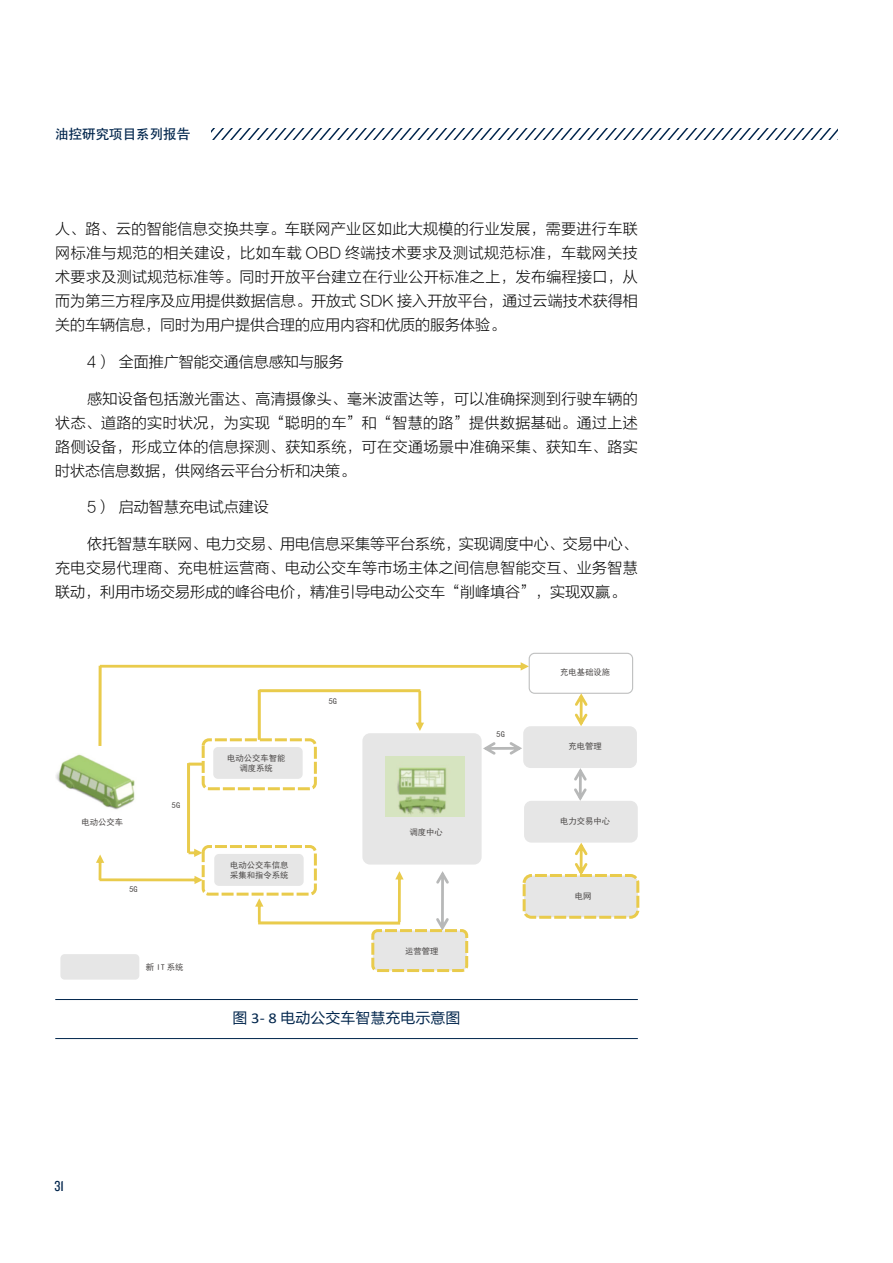
<style>
.page{position:relative;width:893px;height:1263px;background:#fff}
.page>*{position:absolute;margin:0;border:0;box-sizing:border-box;transform-origin:0 0}
.t1{font:15px/24px "FZLTXHJW GB1 0";color:#000;text-align:justify}
.t2{font:15px "FZLTHJW GB1 0";color:#00254c}
.t3{font:15px "Knockout 29 Junior Ltweight";color:#00254c}
.t4{font:13.5px "H Yb 1 gj";color:#00254c}
.t5{font:8.4px "Sim Hei";color:#4c4948}
.t6{font:8.25px/10.1px "Sim Hei";color:#4c4948}
.s1{font-family:"Calibri"}
</style>
<div class="page">
<svg style="left:212px;top:128px;width:625px;height:12px"></svg>
<hr style="left:55px;top:999px;width:583px;height:1px;background:#00254c">
<hr style="left:55px;top:1038px;width:583px;height:1px;background:#00254c">
<div style="left:60px;top:954px;width:79px;height:25px;background:#e6e6e6;border-radius:4px"></div>
<img style="left:56px;top:754px;width:79px;height:56px">
<div style="left:202px;top:845px;width:115px;height:51px;border:3px dashed #e9cb4c;border-radius:6px"></div>
<div style="left:214px;top:854px;width:90px;height:32px;background:#e6e6e6;border-radius:5px"></div>
<div style="left:202px;top:738px;width:115px;height:52px;border:3px dashed #e9cb4c;border-radius:6px"></div>
<div style="left:213px;top:747px;width:90px;height:32px;background:#e6e6e6;border-radius:5px"></div>
<svg style="left:96px;top:849px;width:107px;height:35px"></svg>
<hr style="left:187px;top:763px;width:3px;height:90px;background:#e9cb4c">
<hr style="left:189px;top:763px;width:14px;height:3px;background:#e9cb4c">
<div style="left:362px;top:733px;width:120px;height:131px;background:#e6e6e6;border-radius:8px"></div>
<img style="left:385px;top:757px;width:79px;height:59px">
<svg style="left:416px;top:691px;width:8px;height:40px"></svg>
<hr style="left:259px;top:689px;width:161px;height:3px;background:#e9cb4c">
<hr style="left:258px;top:690px;width:3px;height:50px;background:#e9cb4c">
<svg style="left:255px;top:898px;width:8px;height:24px"></svg>
<hr style="left:258px;top:921px;width:142px;height:3px;background:#e9cb4c">
<svg style="left:395px;top:871px;width:9px;height:51px"></svg>
<svg style="left:436px;top:871px;width:13px;height:58px"></svg>
<div style="left:373px;top:930px;width:94px;height:40px;background:#e6e6e6;border-radius:5px"></div>
<div style="left:371px;top:929px;width:97px;height:43px;border:3px dashed #e9cb4c;border-radius:5px"></div>
<svg style="left:98px;top:666px;width:4px;height:80px"></svg>
<svg style="left:100px;top:662px;width:429px;height:8px"></svg>
<div style="left:529px;top:653px;width:104px;height:41px;border:1px solid #bfc0c0;border-radius:5px"></div>
<svg style="left:575px;top:693px;width:13px;height:33px"></svg>
<div style="left:523px;top:726px;width:114px;height:42px;background:#e6e6e6;border-radius:7px"></div>
<svg style="left:574px;top:768px;width:13px;height:33px"></svg>
<div style="left:524px;top:801px;width:114px;height:42px;background:#e6e6e6;border-radius:7px"></div>
<svg style="left:575px;top:843px;width:13px;height:31px"></svg>
<div style="left:524px;top:875px;width:114px;height:42px;background:#e6e6e6;border-radius:7px"></div>
<div style="left:523px;top:874px;width:116px;height:45px;border:3px dashed #e9cb4c;border-radius:7px"></div>
<svg style="left:483px;top:742px;width:39px;height:13px"></svg>
<p class="t4" style="left:55px;top:127px;width:137px">油控研究项目系列报告</p>
<p class="t1" style="left:55px;top:217px;width:584px">人、路、云的智能信息交换共享。车联网产业区如此大规模的行业发展，需要进行车联网标准与规范的相关建设，比如车载 OBD 终端技术要求及测试规范标准，车载网关技术要求及测试规范标准等。同时开放平台建立在行业公开标准之上，发布编程接口，从而为第三方程序及应用提供数据信息。开放式 SDK 接入开放平台，通过云端技术获得相关的车辆信息，同时为用户提供合理的应用内容和优质的服务体验。</p>
<p class="t1" style="left:87px;top:350px;width:258px">4）全面推广智能交通信息感知与服务</p>
<p class="t1" style="left:55px;top:387px;width:584px;text-indent:32px">感知设备包括激光雷达、高清摄像头、毫米波雷达等，可以准确探测到行驶车辆的状态、道路的实时状况，为实现“聪明的车”和“智慧的路”提供数据基础。通过上述路侧设备，形成立体的信息探测、获知系统，可在交通场景中准确采集、获知车、路实时状态信息数据，供网络云平台分析和决策。</p>
<p class="t1" style="left:87px;top:496px;width:183px">5）启动智慧充电试点建设</p>
<p class="t1" style="left:55px;top:532px;width:584px;text-indent:32px">依托智慧车联网、电力交易、用电信息采集等平台系统，实现调度中心、交易中心、充电交易代理商、充电桩运营商、电动公交车等市场主体之间信息智能交互、业务智慧联动，利用市场交易形成的峰谷电价，精准引导电动公交车“削峰填谷”，实现双赢。</p>
<p class="t5" style="left:82px;top:818px;width:43px">电动公交车</p>
<p class="t6" style="left:129px;top:884px;width:10px">5G</p>
<p class="t6" style="left:172px;top:800px;width:10px">5G</p>
<p class="t6" style="left:146px;top:962px;width:39px">新 IT 系统</p>
<p class="t6" style="left:227px;top:753px;width:60px;text-align:center">电动公交车智能调度系统</p>
<p class="t6" style="left:230px;top:859px;width:60px">电动公交车信息采集和指令系统</p>
<p class="t6" style="left:329px;top:696px;width:10px">5G</p>
<p class="t6" style="left:409px;top:827px;width:35px">调度中心</p>
<p class="t6" style="left:405px;top:945px;width:35px">运营管理</p>
<p class="t2" style="left:233px;top:1009px;width:230px">图 <span class="s1">3- 8</span> 电动公交车智慧充电示意图</p>
<p class="t6" style="left:496px;top:729px;width:10px">5G</p>
<p class="t5" style="left:560px;top:668px;width:51px">充电基础设施</p>
<p class="t6" style="left:568px;top:741px;width:35px">充电管理</p>
<p class="t6" style="left:560px;top:816px;width:51px">电力交易中心</p>
<p class="t6" style="left:575px;top:890px;width:18px">电网</p>
<p class="t3" style="left:54px;top:1176px;width:11px">31</p>
</div>
